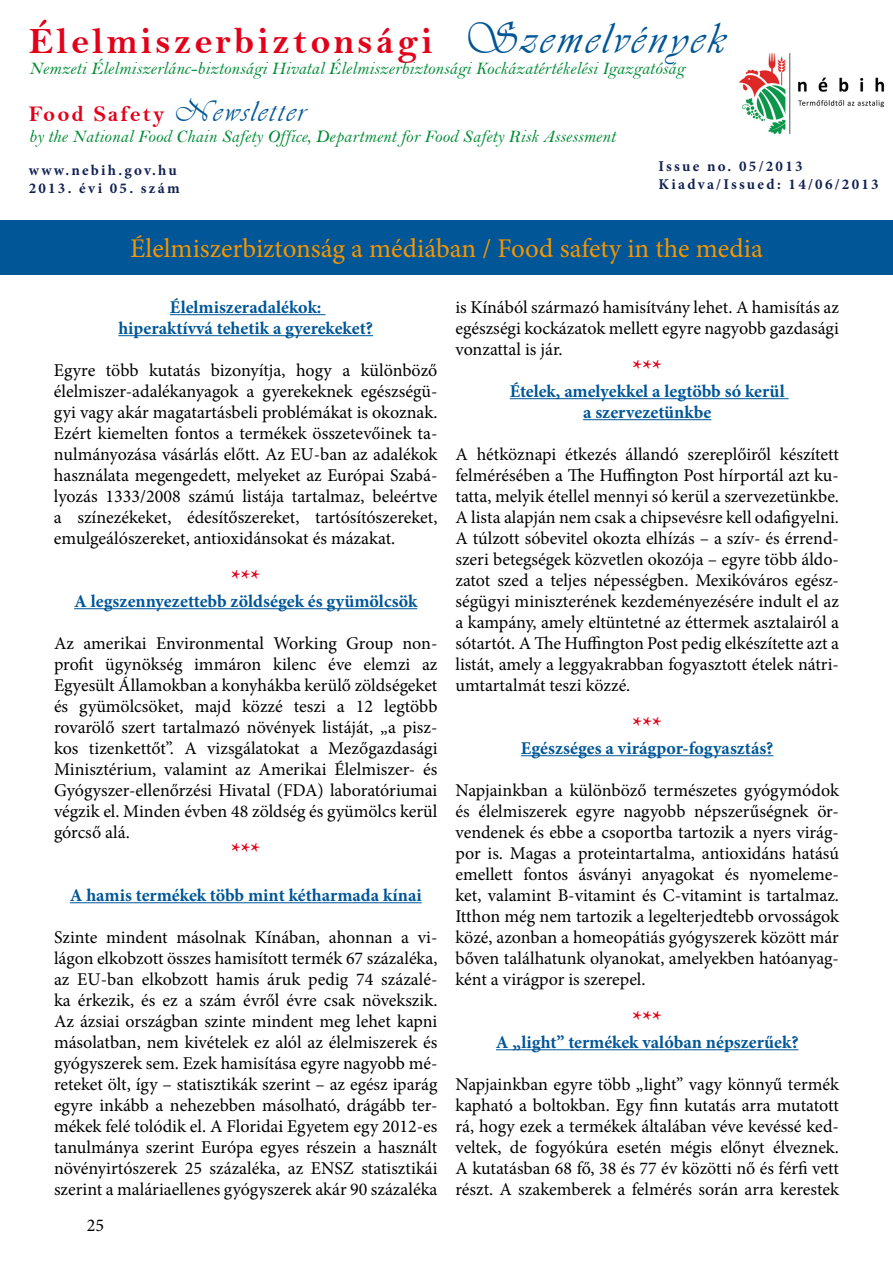
<style>
.page{position:relative;width:893px;height:1263px;background:#fff}
.page>*{position:absolute;margin:0;border:0;box-sizing:border-box;transform-origin:0 0}
.t1{font:37.5px "Bell MT Bold";letter-spacing:.085em;color:#e2001a}
.t2{font:27px "Minion Pro";color:#f39503}
.t3{font:700 24px "Minion Pro";color:#e2001a}
.t4{font:22.5px "Bell MT Bold";letter-spacing:.085em;color:#e2001a}
.t5{font:18px/21px "Minion Pro";color:#000;text-align:justify}
.t6{font:700 18px/21px "Minion Pro";color:#005697;text-align:center}
.t7{font:18px "Bell MT Italic";color:#008c36}
.t8{font:700 15px/18px "Minion Pro";letter-spacing:.15em;color:#112152}
.s1{font-family:"Vivaldii";font-size:45px;color:#005697}
.s2{font-family:"Vivaldii";font-size:30px;color:#005697}
</style>
<div class="page">
<div style="left:0;top:220px;width:893px;height:54px;background:#005697"></div>
<hr style="left:170px;top:314px;width:155px;height:1px;background:#005697">
<hr style="left:118px;top:335px;width:255px;height:1px;background:#005697">
<hr style="left:74px;top:608px;width:343px;height:1px;background:#005697">
<hr style="left:70px;top:902px;width:352px;height:1px;background:#005697">
<hr style="left:510px;top:398px;width:279px;height:1px;background:#005697">
<hr style="left:583px;top:419px;width:128px;height:1px;background:#005697">
<hr style="left:521px;top:755px;width:252px;height:1px;background:#005697">
<hr style="left:496px;top:1049px;width:302px;height:1px;background:#005697">
<img style="left:739px;top:53px;width:146px;height:82px">
<h1 class="t1" style="left:29px;top:18px;width:698px">Élelmiszerbiztonsági <span class="s1">Szemelvények</span></h1>
<p class="t7" style="left:29px;top:58px;width:657px">Nemzeti Élelmiszerlánc-biztonsági Hivatal Élelmiszerbiztonsági Kockázatértékelési Igazgatóság</p>
<p class="t4" style="left:29px;top:100px;width:278px">Food Safety <span class="s2">Newsletter</span></p>
<p class="t7" style="left:29px;top:126px;width:588px">by the National Food Chain Safety Office, Department for Food Safety Risk Assessment</p>
<p class="t8" style="left:29px;top:161px;width:152px">www.nebih.gov.hu<br>2013. évi 05. szám</p>
<p class="t8" style="left:659px;top:157px;width:222px">Issue no. 05/2013<br>Kiadva/Issued: 14/06/2013</p>
<h2 class="t2" style="left:130px;top:230px;width:634px">Élelmiszerbiztonság a médiában / Food safety in the media</h2>
<p class="t6" style="left:118px;top:296px;width:256px">Élelmiszeradalékok:<br>hiperaktívvá tehetik a gyerekeket?</p>
<p class="t5" style="left:54px;top:360px;width:385px">Egyre több kutatás bizonyítja, hogy a különböző élelmiszer-adalékanyagok a gyerekeknek egészségü&shy;gyi vagy akár magatartásbeli problémákat is okoznak.<br>Ezért kiemelten fontos a termékek összetevőinek ta&shy;nulmányozása vásárlás előtt. Az EU-ban az adalékok használata megengedett, melyeket az Európai Szabá&shy;lyozás 1333/2008 számú listája tartalmaz, beleértve a színezékeket, édesítőszereket, tartósítószereket, emulgeálószereket, antioxidánsokat és mázakat.</p>
<h3 class="t3" style="left:231px;top:561px;width:31px">***</h3>
<p class="t6" style="left:74px;top:590px;width:345px">A legszennyezettebb zöldségek és gyümölcsök</p>
<p class="t5" style="left:54px;top:633px;width:385px">Az amerikai Environmental Working Group non&shy;profit ügynökség immáron kilenc éve elemzi az Egyesült Államokban a konyhákba kerülő zöldségeket és gyümölcsöket, majd közzé teszi a 12 legtöbb rovarölő szert tartalmazó növények listáját, „a pisz&shy;kos tizenkettőt”. A vizsgálatokat a Mezőgazdasági Minisztérium, valamint az Amerikai Élelmiszer- és Gyógyszer-ellenőrzési Hivatal (FDA) laboratóriumai végzik el. Minden évben 48 zöldség és gyümölcs kerül górcső alá.</p>
<h3 class="t3" style="left:231px;top:834px;width:31px">***</h3>
<p class="t6" style="left:70px;top:884px;width:353px">A hamis termékek több mint kétharmada kínai</p>
<p class="t5" style="left:54px;top:927px;width:385px">Szinte mindent másolnak Kínában, ahonnan a vi&shy;lágon elkobzott összes hamisított termék 67 százaléka, az EU-ban elkobzott hamis áruk pedig 74 százalé&shy;ka érkezik, és ez a szám évről évre csak növekszik.<br>Az ázsiai országban szinte mindent meg lehet kapni másolatban, nem kivételek ez alól az élelmiszerek és gyógyszerek sem. Ezek hamisítása egyre nagyobb mé&shy;reteket ölt, így – statisztikák szerint – az egész iparág egyre inkább a nehezebben másolható, drágább ter&shy;mékek felé tolódik el. A Floridai Egyetem egy 2012-es tanulmánya szerint Európa egyes részein a használt növényirtószerek 25 százaléka, az ENSZ statisztikái szerint a maláriaellenes gyógyszerek akár 90 százaléka</p>
<p class="t5" style="left:455px;top:297px;width:385px">is Kínából származó hamisítvány lehet. A hamisítás az egészségi kockázatok mellett egyre nagyobb gazdasági vonzattal is jár.</p>
<h3 class="t3" style="left:633px;top:351px;width:31px">***</h3>
<p class="t6" style="left:510px;top:380px;width:277px">Ételek, amelyekkel a legtöbb só kerül a szervezetünkbe</p>
<p class="t5" style="left:455px;top:444px;width:385px">A hétköznapi étkezés állandó szereplőiről készített felmérésében a The Huffington Post hírportál azt ku&shy;tatta, melyik étellel mennyi só kerül a szervezetünkbe.<br>A lista alapján nem csak a chipsevésre kell odafigyelni.<br>A túlzott sóbevitel okozta elhízás – a szív- és érrend&shy;szeri betegségek közvetlen okozója – egyre több áldo&shy;zatot szed a teljes népességben. Mexikóváros egész&shy;ségügyi miniszterének kezdeményezésére indult el az a kampány, amely eltüntetné az éttermek asztalairól a sótartót. A The Huffington Post pedig elkészítette azt a listát, amely a leggyakrabban fogyasztott ételek nátri&shy;umtartalmát teszi közzé.</p>
<h3 class="t3" style="left:633px;top:708px;width:31px">***</h3>
<p class="t6" style="left:521px;top:737px;width:254px">Egészséges a virágpor-fogyasztás?</p>
<p class="t5" style="left:455px;top:780px;width:385px">Napjainkban a különböző természetes gyógymódok és élelmiszerek egyre nagyobb népszerűségnek ör&shy;vendenek és ebbe a csoportba tartozik a nyers virág&shy;por is. Magas a proteintartalma, antioxidáns hatású emellett fontos ásványi anyagokat és nyomeleme&shy;ket, valamint B-vitamint és C-vitamint is tartalmaz.<br>Itthon még nem tartozik a legelterjedtebb orvosságok közé, azonban a homeopátiás gyógyszerek között már bőven találhatunk olyanokat, amelyekben hatóanyag&shy;ként a virágpor is szerepel.</p>
<h3 class="t3" style="left:633px;top:1002px;width:31px">***</h3>
<p class="t6" style="left:496px;top:1031px;width:304px">A „light” termékek valóban népszerűek?</p>
<p class="t5" style="left:455px;top:1074px;width:385px">Napjainkban egyre több „light” vagy könnyű termék kapható a boltokban. Egy finn kutatás arra mutatott rá, hogy ezek a termékek általában véve kevéssé ked&shy;veltek, de fogyókúra esetén mégis előnyt élveznek.<br>A kutatásban 68 fő, 38 és 77 év közötti nő és férfi vett részt. A szakemberek a felmérés során arra kerestek</p>
<p class="t5" style="left:87px;top:1215px;width:19px">25</p>
</div>
